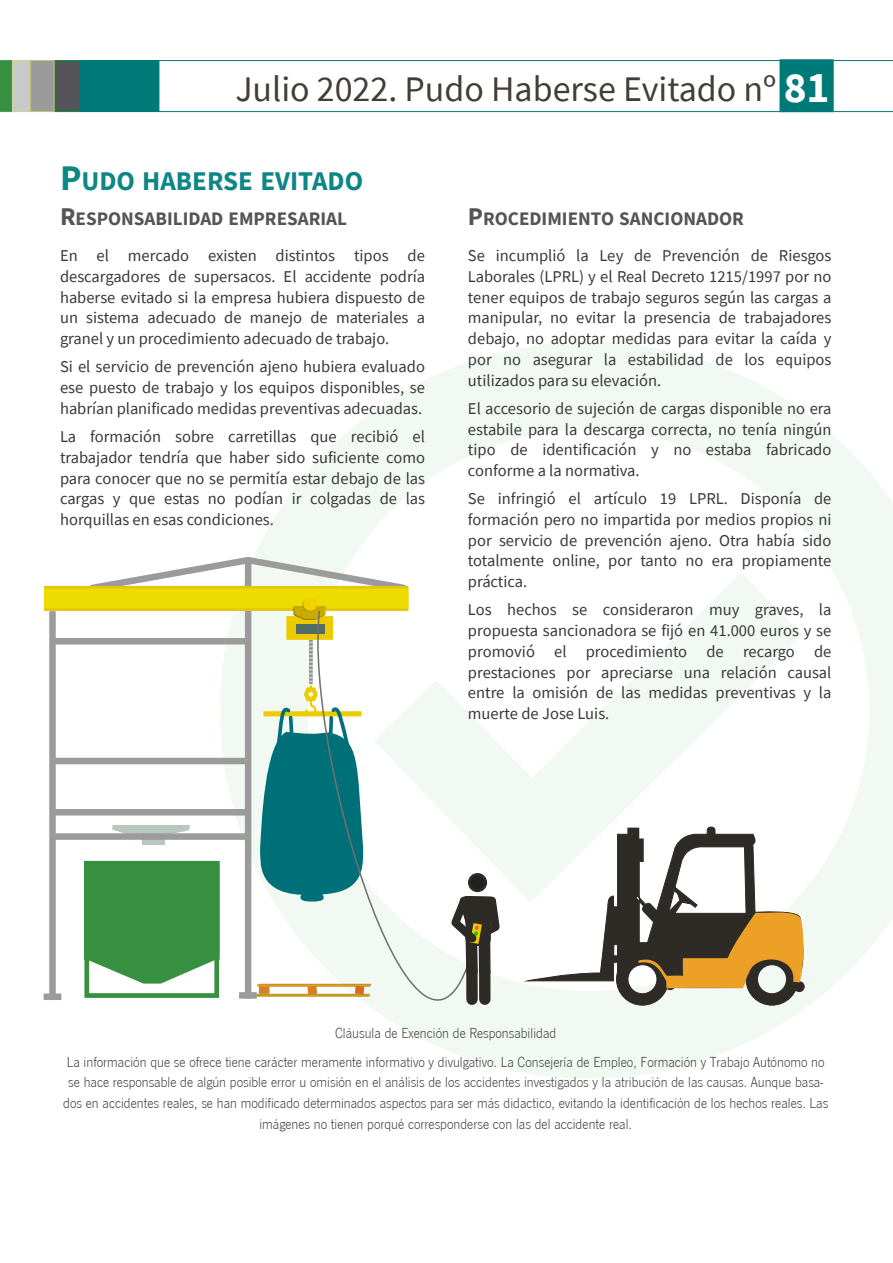
<style>
.page{position:relative;width:893px;height:1263px;background:#fff}
.page>*{position:absolute;margin:0;border:0;box-sizing:border-box;transform-origin:0 0}
.t1{font:36px "Source Sans Pro";color:#433d37}
.t2{font:700 27px "Source Sans Pro";color:#0d8785}
.t3{font:700 19.2px "Source Sans Pro";color:#555559}
.t4{font:16.5px/20.7px "Source Sans Pro";color:#383838;text-align:justify}
.t5{font:15px/20.7px "News Got T Ligh";color:#383838;text-align:center}
.s1{font-weight:700;font-size:43.5px;color:#fff}
.s2{font-size:36px}
.s3{font-size:25.5px}
</style>
<div class="page">
<svg style="left:159px;top:60px;width:734px;height:52px"></svg>
<div style="left:780px;top:60px;width:53px;height:51px;background:#007a78"></div>
<div style="left:779px;top:59px;width:55px;height:53px;border:2px solid #007a78"></div>
<svg style="left:0;top:60px;width:12px;height:52px"></svg>
<div style="left:54px;top:61px;width:26px;height:51px;background:#555559"></div>
<div style="left:54px;top:60px;width:26px;height:52px;border:1px solid #009543"></div>
<div style="left:13px;top:61px;width:18px;height:51px;background:#c9c9c9"></div>
<div style="left:12px;top:60px;width:19px;height:52px;border:1px solid #d8d399"></div>
<div style="left:31px;top:61px;width:23px;height:51px;background:#9b9b9b"></div>
<div style="left:30px;top:60px;width:25px;height:52px;border:1px solid #c6c572"></div>
<div style="left:80px;top:61px;width:79px;height:51px;background:#007a78"></div>
<div style="left:79px;top:60px;width:80px;height:52px;border:1px solid #007a78"></div>
<svg style="left:220px;top:342px;width:673px;height:736px"></svg>
<svg style="left:112px;top:825px;width:78px;height:8px"></svg>
<div style="left:143px;top:835px;width:22px;height:10px;background:#b8c8be"></div>
<div style="left:49px;top:611px;width:7px;height:388px;background:#9b9b9b"></div>
<div style="left:245px;top:560px;width:6px;height:438px;background:#9b9b9b"></div>
<div style="left:54px;top:833px;width:194px;height:7px;background:#9b9b9b"></div>
<div style="left:54px;top:638px;width:194px;height:6px;background:#9b9b9b"></div>
<div style="left:54px;top:758px;width:195px;height:6px;background:#9b9b9b"></div>
<svg style="left:85px;top:557px;width:327px;height:38px"></svg>
<div style="left:44px;top:586px;width:364px;height:25px;background:#e4c708"></div>
<div style="left:53px;top:809px;width:194px;height:6px;background:#9b9b9b"></div>
<div style="left:44px;top:588px;width:364px;height:20px;background:#eedb00"></div>
<div style="left:286px;top:616px;width:47px;height:24px;background:#eecb00"></div>
<div style="left:296px;top:624px;width:29px;height:9px;background:#536c67"></div>
<svg style="left:293px;top:606px;width:33px;height:14px"></svg>
<div style="left:303px;top:598px;width:13px;height:13px;background:#dcbf00;border-radius:50%"></div>
<div style="left:303px;top:598px;width:14px;height:13px;background:#f4d000;border-radius:50%"></div>
<div style="left:44px;top:993px;width:17px;height:7px;background:#9b9b9b"></div>
<div style="left:239px;top:992px;width:18px;height:7px;background:#9b9b9b"></div>
<svg style="left:255px;top:640px;width:48px;height:262px"></svg>
<hr style="left:257px;top:984px;width:113px;height:3px;background:#d49f23">
<hr style="left:257px;top:994px;width:112px;height:3px;background:#c59f22">
<div style="left:259px;top:986px;width:10px;height:8px;background:#d48123"></div>
<svg style="left:299px;top:981px;width:4px;height:18px"></svg>
<svg style="left:303px;top:609px;width:173px;height:396px"></svg>
<div style="left:469px;top:874px;width:17px;height:17px;background:#231f20;border-radius:50%"></div>
<div style="left:468px;top:873px;width:19px;height:19px;border:3px solid #2e2a25;border-radius:50%"></div>
<div style="left:479px;top:972px;width:11px;height:27px;background:#2e2a25"></div>
<div style="left:84px;top:861px;width:135px;height:98px;background:#36903f"></div>
<div style="left:84px;top:861px;width:136px;height:98px;border:1px solid #36903f"></div>
<div style="left:84px;top:954px;width:135px;height:44px;border:5px solid #36903f"></div>
<svg style="left:84px;top:950px;width:139px;height:36px"></svg>
<svg style="left:446px;top:891px;width:58px;height:92px"></svg>
<svg style="left:527px;top:816px;width:277px;height:189px"></svg>
<div style="left:466px;top:972px;width:12px;height:27px;background:#2e2a25"></div>
<h1 class="t1" style="left:235px;top:65px;width:596px">Julio 2022. Pudo Haberse Evitado nº <span class="s1">81</span></h1>
<h2 class="t2" style="left:60px;top:163px;width:305px"><span class="s2">P</span>UDO HABERSE EVITADO</h2>
<p class="t3" style="left:60px;top:206px;width:288px"><span class="s3">R</span>ESPONSABILIDAD EMPRESARIAL</p>
<p class="t4" style="left:60px;top:245px;width:367px">En el mercado existen distintos tipos de descargadores de supersacos. El accidente podría haberse evitado si la empresa hubiera dispuesto de un sistema adecuado de manejo de materiales a granel y un procedimiento adecuado de trabajo.</p>
<p class="t4" style="left:60px;top:356px;width:366px">Si el servicio de prevención ajeno hubiera evaluado ese puesto de trabajo y los equipos disponibles, se habrían planificado medidas preventivas adecuadas.</p>
<p class="t4" style="left:60px;top:426px;width:367px">La formación sobre carretillas que recibió el trabajador tendría que haber sido suficiente como para conocer que no se permitía estar debajo de las cargas y que estas no podían ir colgadas de las horquillas en esas condiciones.</p>
<p class="t3" style="left:468px;top:206px;width:277px"><span class="s3">P</span>ROCEDIMIENTO SANCIONADOR</p>
<p class="t4" style="left:468px;top:245px;width:365px">Se incumplió la Ley de Prevención de Riesgos Laborales (LPRL) y el Real Decreto 1215/1997 por no tener equipos de trabajo seguros según las cargas a manipular, no evitar la presencia de trabajadores debajo, no adoptar medidas para evitar la caída y por no asegurar la estabilidad de los equipos utilizados para su elevación.</p>
<p class="t4" style="left:468px;top:398px;width:365px">El accesorio de sujeción de cargas disponible no era estabile para la descarga correcta, no tenía ningún tipo de identificación y no estaba fabricado conforme a la normativa.</p>
<p class="t4" style="left:468px;top:488px;width:365px">Se infringió el artículo 19 LPRL. Disponía de formación pero no impartida por medios propios ni por servicio de prevención ajeno. Otra había sido totalmente online, por tanto no era propiamente práctica.</p>
<p class="t4" style="left:468px;top:599px;width:365px">Los hechos se consideraron muy graves, la propuesta sancionadora se fijó en 41.000 euros y se promovió el procedimiento de recargo de prestaciones por apreciarse una relación causal entre la omisión de las medidas preventivas y la muerte de Jose Luis.</p>
<p class="t5" style="left:67px;top:1018px;width:759px;line-height:28.2px">Cláusula de Exención de Responsabilidad<br>La información que se ofrece tiene carácter meramente informativo y divulgativo. La Consejería de Empleo, Formación y Trabajo Autónomo no</p>
<p class="t5" style="left:63px;top:1071px;width:767px">se hace responsable de algún posible error u omisión en el análisis de los accidentes investigados y la atribución de las causas. Aunque basa&shy;dos en accidentes reales, se han modificado determinados aspectos para ser más didactico, evitando la identificación de los hechos reales. Las imágenes no tienen porqué corresponderse con las del accidente real.</p>
</div>
